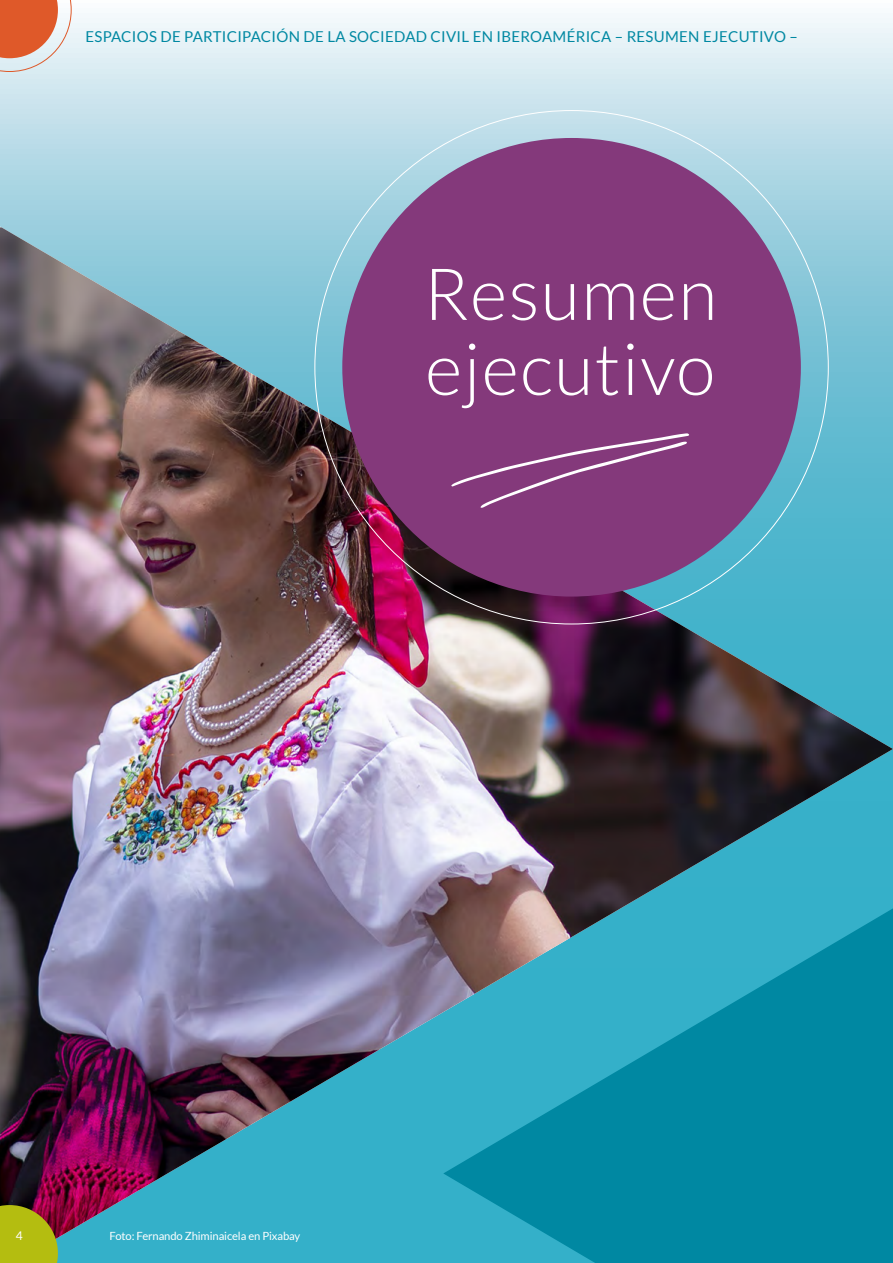
<style>
.page{position:relative;width:893px;height:1263px;background:#fff}
.page>*{position:absolute;margin:0;border:0;box-sizing:border-box;transform-origin:0 0}
.t1{font:300 72px/75px "Lato";letter-spacing:.02em;color:#fff}
.t2{font:15px "Lato";letter-spacing:.02em;color:#0088a2}
.t3{font:12px "Lato";color:#fff}
.t4{font:11.25px "Lato";letter-spacing:-.01em;color:#fff}
</style>
<div class="page">
<svg style="left:0;top:1px;width:893px;height:225px;background:#cbe4ed"></svg>
<img style="left:0;top:227px;width:893px;height:1013px">
<svg style="left:0;top:1205px;width:58px;height:58px;background:#aaa115"></svg>
<svg style="left:0;top:0;width:71px;height:72px;background:#e1987e"></svg>
<svg style="left:443px;top:908px;width:450px;height:355px;background:#1b94ac"></svg>
<div style="left:342px;top:138px;width:459px;height:458px;background:#84397b;border-radius:50%"></div>
<svg style="left:451px;top:433px;width:238px;height:75px"></svg>
<p class="t2" style="left:85px;top:28px;width:714px">ESPACIOS DE PARTICIPACIÓN DE LA SOCIEDAD CIVIL EN IBEROAMÉRICA – RESUMEN EJECUTIVO –</p>
<h1 class="t1" style="left:423px;top:257px;width:295px">Resumen ejecutivo</h1>
<p class="t3" style="left:16px;top:1229px;width:8px">4</p>
<p class="t4" style="left:109px;top:1229px;width:192px">Foto: Fernando Zhiminaicela en Pixabay</p>
</div>
